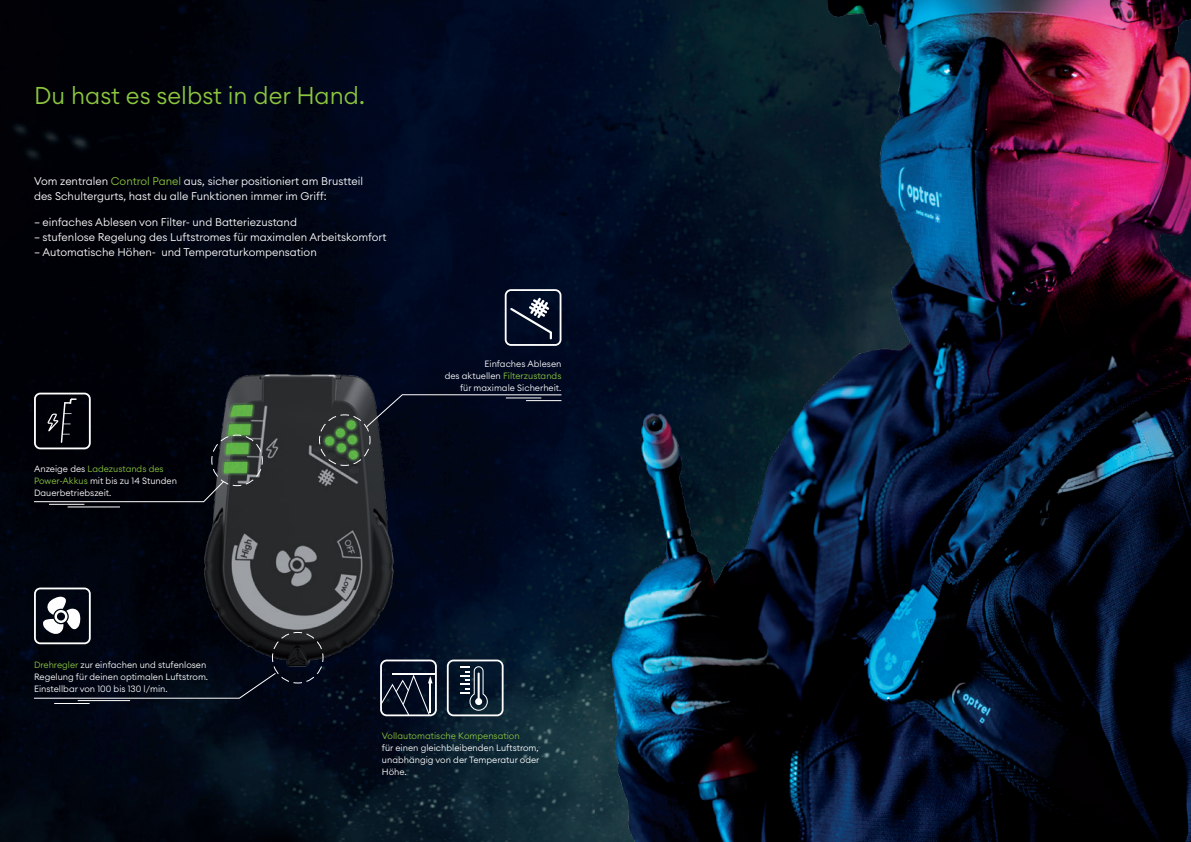
<style>
.page{position:relative;width:1191px;height:842px;background:#fff}
.page>*{position:absolute;margin:0;border:0;box-sizing:border-box;transform-origin:0 0}
.t1{font:300 24px "Euclid Circular A";color:#8bc63e}
.t2{font:300 11px/15px "Euclid Circular A";color:#fff}
.t3{font:300 9px/12px "Euclid Circular A";color:#fff}
.t4{font:300 9px "Euclid Circular A";color:#8bc63e}
.s1{color:#8bc63e}
</style>
<div class="page">
<img style="left:0;top:0;width:547px;height:842px">
<img style="left:547px;top:0;width:644px;height:842px">
<img style="left:191px;top:360px;width:213px;height:306px">
<svg style="left:447px;top:659px;width:56px;height:57px;background:#374654"></svg>
<svg style="left:380px;top:659px;width:57px;height:57px;background:#363e4e"></svg>
<svg style="left:34px;top:587px;width:289px;height:112px;background:#171b24"></svg>
<hr style="left:54px;top:703px;width:36px;height:1px;background:#fff">
<hr style="left:78px;top:700px;width:52px;height:1px;background:#fff">
<svg style="left:505px;top:289px;width:56px;height:57px;background:#363e51"></svg>
<svg style="left:319px;top:394px;width:243px;height:72px;background:#131b26"></svg>
<hr style="left:49px;top:504px;width:35px;height:1px;background:#fff">
<hr style="left:68px;top:506px;width:52px;height:1px;background:#fff">
<svg style="left:34px;top:393px;width:229px;height:109px;background:#141a1b"></svg>
<h1 class="t1" style="left:34px;top:80px;width:332px">Du hast es selbst in der Hand.</h1>
<p class="t2" style="left:34px;top:173px;width:330px">Vom zentralen <span class="s1">Control Panel</span> aus, sicher positioniert am Brustteil des Schultergurts, hast du alle Funktionen immer im Griff:</p>
<p class="t2" style="left:34px;top:214px;width:264px">– einfaches Ablesen von Filter- und Batteriezustand</p>
<p class="t2" style="left:34px;top:229px;width:354px">– stufenlose Regelung des Luftstromes für maximalen Arbeitskomfort</p>
<p class="t2" style="left:34px;top:244px;width:284px">– Automatische Höhen- und Temperaturkompensation</p>
<p class="t3" style="left:34px;top:463px;width:144px">Anzeige des <span class="s1">Ladezustands des<br>Power-Akkus</span> mit bis zu 14 Stunden<br>Dauerbetriebszeit.</p>
<p class="t3" style="left:445px;top:357px;width:118px;text-align:right">Einfaches Ablesen<br>des aktuellen <span class="s1">Filterzustands </span>für maximale Sicherheit.</p>
<p class="t3" style="left:34px;top:659px;width:176px"><span class="s1">Drehregler</span> zur einfachen und stufenlosen<br>Regelung für deinen optimalen Luftstrom.<br>Einstellbar von 100 bis 130 l/min.</p>
<p class="t4" style="left:382px;top:730px;width:139px">Vollautomatische Kompensation</p>
<p class="t3" style="left:382px;top:742px;width:159px;text-align:justify">für einen gleichbleibenden Luftstrom, unabhängig von der Temperatur oder Höhe.</p>
</div>
